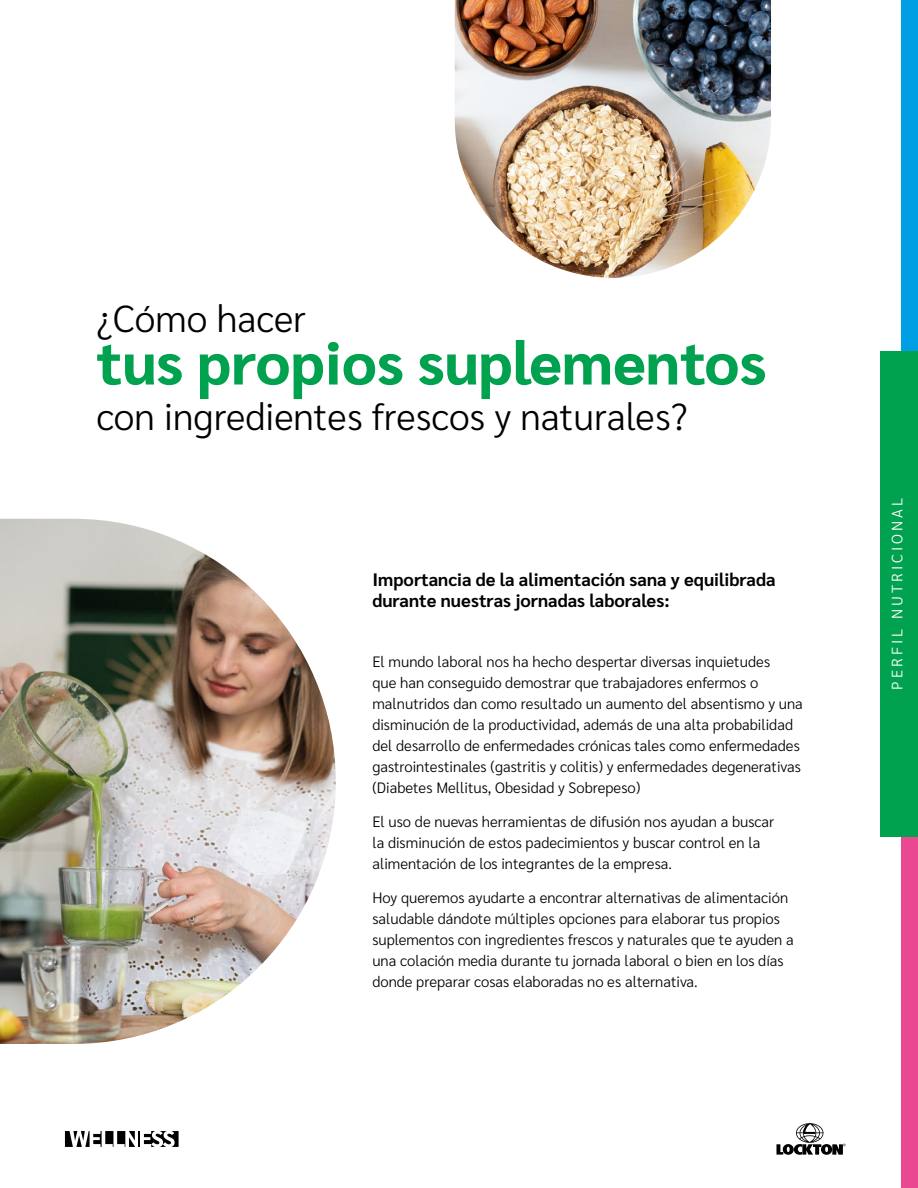
<style>
.page{position:relative;width:918px;height:1188px;background:#fff}
.page>*{position:absolute;margin:0;border:0;box-sizing:border-box;transform-origin:0 0}
.t1{font:800 60px "Sarabun";color:#00a24f}
.t2{font:300 37.5px "Sarabun";color:#000}
.t3{font:700 18px/21px "Sarabun";color:#000}
.t4{font:300 15px/21px "Sarabun";color:#000}
.t5{font:300 15px "Sarabun";letter-spacing:.2em;color:#fff}
</style>
<div class="page">
<img style="left:455px;top:0;width:316px;height:278px">
<img style="left:0;top:519px;width:336px;height:525px">
<svg style="left:65px;top:1131px;width:114px;height:16px"></svg>
<div style="left:901px;top:792px;width:17px;height:396px;background:#ea4890"></div>
<div style="left:901px;top:0;width:17px;height:374px;background:#009fe3"></div>
<svg style="left:776px;top:1123px;width:70px;height:32px"></svg>
<div style="left:880px;top:351px;width:38px;height:486px;background:#00a24f"></div>
<h2 class="t2" style="left:96px;top:297px;width:211px">¿Cómo hacer</h2>
<h1 class="t1" style="left:96px;top:329px;width:672px">tus propios suplementos</h1>
<h2 class="t2" style="left:96px;top:395px;width:593px">con ingredientes frescos y naturales?</h2>
<p class="t3" style="left:372px;top:570px;width:405px">Importancia de la alimentación sana y equilibrada durante nuestras jornadas laborales:</p>
<p class="t4" style="left:372px;top:651px;width:432px">El mundo laboral nos ha hecho despertar diversas inquietudes<br>que han conseguido demostrar que trabajadores enfermos o malnutridos dan como resultado un aumento del absentismo y una disminución de la productividad, además de una alta probabilidad del desarrollo de enfermedades crónicas tales como enfermedades gastrointestinales (gastritis y colitis) y enfermedades degenerativas (Diabetes Mellitus, Obesidad y Sobrepeso)</p>
<p class="t4" style="left:372px;top:811px;width:403px">El uso de nuevas herramientas de difusión nos ayudan a buscar la disminución de estos padecimientos y buscar control en la alimentación de los integrantes de la empresa.</p>
<p class="t4" style="left:372px;top:887px;width:423px">Hoy queremos ayudarte a encontrar alternativas de alimentación saludable dándote múltiples opciones para elaborar tus propios suplementos con ingredientes frescos y naturales que te ayuden a una colación media durante tu jornada laboral o bien en los días donde preparar cosas elaboradas no es alternativa.</p>
<p class="t5" style="left:889px;top:690px;width:193px;rotate:-90deg">PERFIL NUTRICIONAL</p>
</div>
